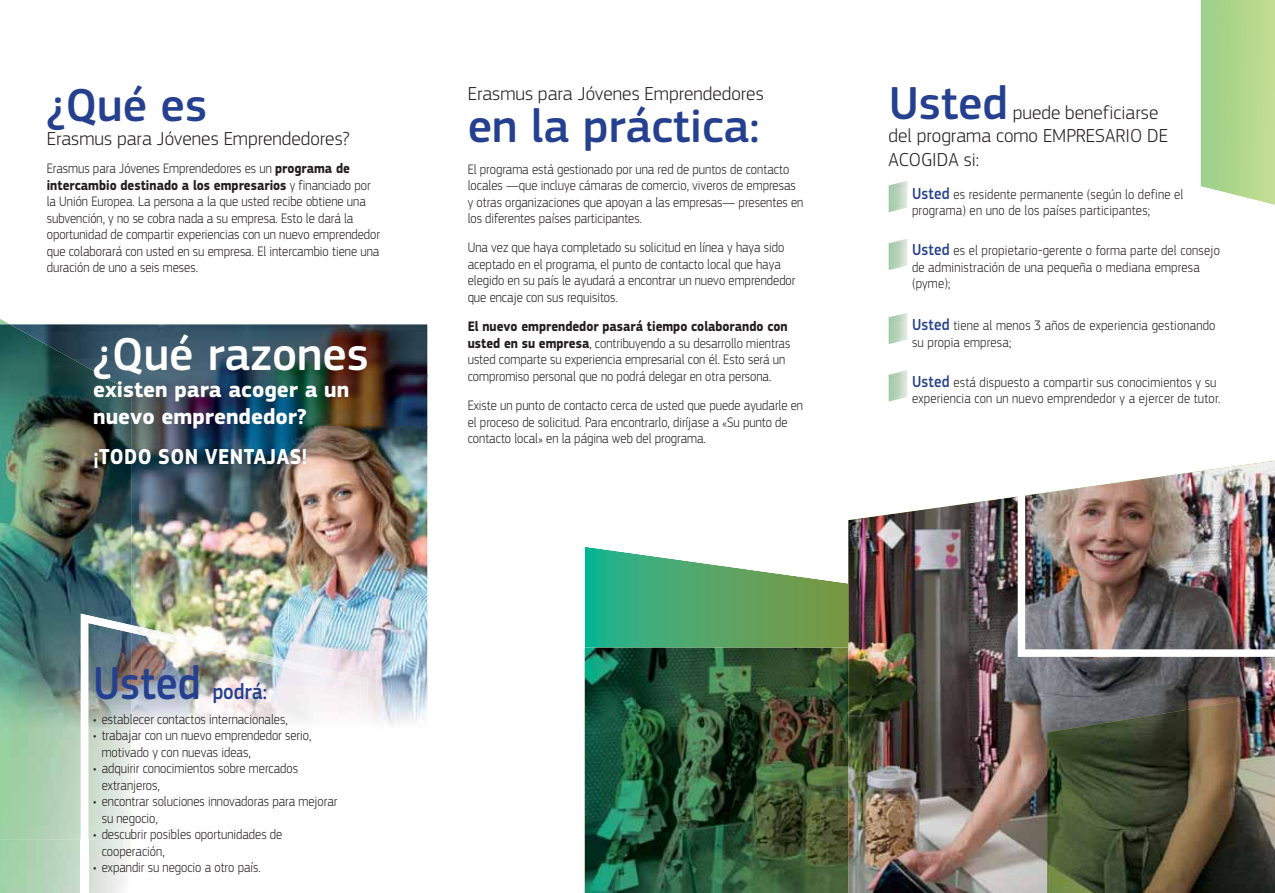
<style>
.page{position:relative;width:1275px;height:893px;background:#fff}
.page>*{position:absolute;margin:0;border:0;box-sizing:border-box;transform-origin:0 0}
.t1{font:500 48px "EC Square Sans Pro";color:#25408e}
.t2{font:500 48px "EC Square Sans Pro";color:#fff}
.t3{font:700 22.5px/27px "EC Square Sans Pro";color:#fff}
.t4{font:700 22.5px "EC Square Sans Pro";letter-spacing:.02em;color:#fff;scale:.9 1}
.t5{font:500 22.5px "EC Square Sans Pro";color:#25408e;scale:.9 1}
.t6{font:300 19.5px/23.4px "EC Square Sans Pro";color:#231f20}
.t7{font:300 14.25px/16.5px "EC Square Sans Pro";color:#231f20;scale:.9 1}
.s1{font-weight:700}
.s2{font-size:48px}
.s3{font-weight:500;font-size:16.5px;color:#25408e}
</style>
<div class="page">
<img style="left:131px;top:324px;width:296px;height:51px">
<img style="left:131px;top:375px;width:296px;height:52px">
<img style="left:131px;top:427px;width:296px;height:299px">
<img style="left:0;top:324px;width:131px;height:515px">
<img style="left:131px;top:625px;width:237px;height:101px">
<img style="left:81px;top:613px;width:50px;height:226px">
<img style="left:848px;top:496px;width:427px;height:396px">
<svg style="left:1200px;top:0;width:75px;height:205px;background:#b5d995"></svg>
<svg style="left:585px;top:547px;width:258px;height:36px"></svg>
<img style="left:585px;top:583px;width:263px;height:309px">
<img style="left:1018px;top:460px;width:257px;height:197px">
<img style="left:1047px;top:694px;width:228px;height:198px">
<img style="left:889px;top:181px;width:19px;height:31px">
<img style="left:889px;top:239px;width:19px;height:31px">
<img style="left:889px;top:313px;width:19px;height:31px">
<img style="left:889px;top:370px;width:19px;height:31px">
<h1 class="t1" style="left:47px;top:85px;width:162px">¿Qué es</h1>
<h3 class="t6" style="left:47px;top:128px;width:304px">Erasmus para Jóvenes Emprendedores?</h3>
<p class="t7" style="left:47px;top:161px;width:372px">Erasmus para Jóvenes Emprendedores es un <span class="s1">programa de intercambio destinado a los empresarios</span> y financiado por la Unión Europea. La persona a la que usted recibe obtiene una subvención, y no se cobra nada a su empresa. Esto le dará la oportunidad de compartir experiencias con un nuevo emprendedor que colaborará con usted en su empresa. El intercambio tiene una duración de uno a seis meses.</p>
<h1 class="t2" style="left:93px;top:334px;width:277px">¿Qué razones</h1>
<h2 class="t3" style="left:93px;top:377px;width:258px">existen para acoger a un nuevo emprendedor?</h2>
<h2 class="t4" style="left:93px;top:446px;width:240px">¡TODO SON VENTAJAS!</h2>
<h2 class="t5" style="left:93px;top:681px;width:195px"><span class="s2">Usted</span> podrá:</h2>
<p class="t7" style="left:93px;top:711px;width:218px">• establecer contactos internacionales,</p>
<p class="t7" style="left:102px;top:728px;width:234px;text-indent:-9px">• trabajar con un nuevo emprendedor serio, motivado y con nuevas ideas,</p>
<p class="t7" style="left:102px;top:761px;width:220px;text-indent:-9px">• adquirir conocimientos sobre mercados extranjeros,</p>
<p class="t7" style="left:102px;top:794px;width:263px;text-indent:-9px">• encontrar soluciones innovadoras para mejorar su negocio,</p>
<p class="t7" style="left:102px;top:827px;width:202px;text-indent:-9px">• descubrir posibles oportunidades de cooperación,</p>
<p class="t7" style="left:93px;top:860px;width:188px">• expandir su negocio a otro país.</p>
<h3 class="t6" style="left:468px;top:83px;width:298px">Erasmus para Jóvenes Emprendedores</h3>
<h1 class="t1" style="left:468px;top:106px;width:294px">en la práctica:</h1>
<p class="t7" style="left:468px;top:162px;width:374px">El programa está gestionado por una red de puntos de contacto locales —que incluye cámaras de comercio, viveros de empresas y otras organizaciones que apoyan a las empresas— presentes en los diferentes países participantes.</p>
<p class="t7" style="left:468px;top:240px;width:366px">Una vez que haya completado su solicitud en línea y haya sido aceptado en el programa, el punto de contacto local que haya elegido en su país le ayudará a encontrar un nuevo emprendedor que encaje con sus requisitos.</p>
<p class="t7" style="left:468px;top:319px;width:360px"><span class="s1">El nuevo emprendedor pasará tiempo colaborando con usted en su empresa</span>, contribuyendo a su desarrollo mientras usted comparte su experiencia empresarial con él. Esto será un compromiso personal que no podrá delegar en otra persona.</p>
<p class="t7" style="left:468px;top:398px;width:374px">Existe un punto de contacto cerca de usted que puede ayudarle en el proceso de solicitud. Para encontrarlo, diríjase a «Su punto de contacto local» en la página web del programa.</p>
<h1 class="t1" style="left:889px;top:83px;width:121px">Usted</h1>
<h3 class="t6" style="left:889px;top:102px;width:281px;text-indent:124px">puede beneficiarse del programa como EMPRESARIO DE<br>ACOGIDA si:</h3>
<p class="t7" style="left:912px;top:187px;width:303px"><span class="s3">Usted</span> es residente permanente (según lo define el programa) en uno de los países participantes;</p>
<p class="t7" style="left:912px;top:243px;width:344px"><span class="s3">Usted</span> es el propietario-gerente o forma parte del consejo de administración de una pequeña o mediana empresa (pyme);</p>
<p class="t7" style="left:912px;top:318px;width:339px"><span class="s3">Usted</span> tiene al menos 3 años de experiencia gestionando su propia empresa;</p>
<p class="t7" style="left:912px;top:375px;width:344px"><span class="s3">Usted</span> está dispuesto a compartir sus conocimientos y su experiencia con un nuevo emprendedor y a ejercer de tutor.</p>
</div>
